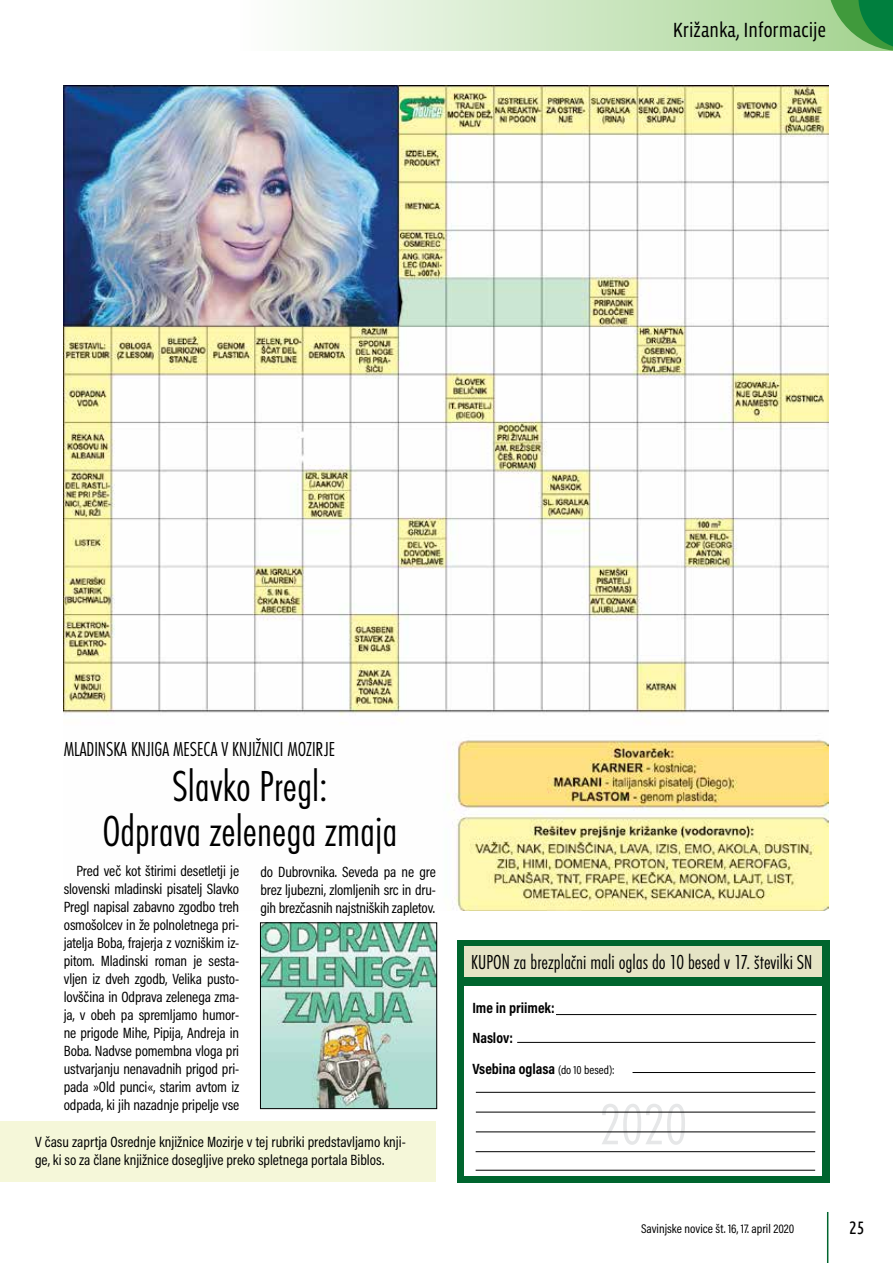
<style>
.page{position:relative;width:893px;height:1263px;background:#fff}
.page>*{position:absolute;margin:0;border:0;box-sizing:border-box;transform-origin:0 0}
.t1{font:60px "Futura TEE Ligh Cond";color:#e6e7e8}
.t2{font:45px/45px "Futura TEE Ligh Cond";color:#000;text-align:center}
.t3{font:21px "Futura TEE Ligh Cond";color:#000}
.t4{font:21px "Vista Sans Nar OTCE";color:#000}
.t5{font:18px "Ubuntu Condensed";color:#000}
.t6{font:15px/18px "Acumin Pro Cond";letter-spacing:-.005em;color:#000;text-align:justify}
.t7{font:700 15px/29.7px "Acumin Pro Cond";color:#000}
.t8{font:12.75px "Acumin Pro Cond";color:#000}
.s1{font-weight:400;font-size:12px}
</style>
<div class="page">
<svg style="left:294px;top:0;width:533px;height:51px;background:#d0e8c6"></svg>
<hr style="left:827px;top:1212px;width:1px;height:51px;background:#00652e">
<svg style="left:827px;top:0;width:66px;height:51px;background:#4ea55b"></svg>
<div style="left:457px;top:940px;width:372px;height:242px;background:#00652e"></div>
<div style="left:465px;top:986px;width:357px;height:190px;background:#fff"></div>
<div style="left:465px;top:946px;width:357px;height:31px;background:#e5e4c5"></div>
<hr style="left:556px;top:1014px;width:260px;height:1px;background:#000">
<hr style="left:632px;top:1072px;width:183px;height:1px;background:#000">
<hr style="left:517px;top:1042px;width:298px;height:1px;background:#000">
<hr style="left:476px;top:1092px;width:339px;height:1px;background:#000">
<hr style="left:476px;top:1112px;width:339px;height:1px;background:#000">
<hr style="left:476px;top:1131px;width:339px;height:1px;background:#000">
<hr style="left:476px;top:1151px;width:339px;height:1px;background:#000">
<hr style="left:476px;top:1170px;width:339px;height:1px;background:#000">
<div style="left:0;top:1121px;width:436px;height:61px;background:#f5f7d9"></div>
<img style="left:64px;top:85px;width:765px;height:826px">
<img style="left:262px;top:924px;width:173px;height:183px">
<div style="left:260px;top:922px;width:177px;height:187px;border:1px solid #000"></div>
<h3 class="t4" style="left:673px;top:18px;width:155px">Križanka, Informacije</h3>
<h3 class="t3" style="left:64px;top:737px;width:273px">MLADINSKA KNJIGA MESECA V KNJIŽNICI MOZIRJE</h3>
<h2 class="t2" style="left:102px;top:763px;width:296px">Slavko Pregl:<br>Odprava zelenega zmaja</h2>
<p class="t6" style="left:64px;top:861px;width:177px;text-indent:13px">Pred več kot štirimi desetletji je slovenski mladinski pisatelj Slavko Pregl napisal zabavno zgodbo treh osmošolcev in že polnoletnega pri&shy;jatelja Boba, frajerja z vozniškim iz&shy;pitom. Mladinski roman je sesta&shy;vljen iz dveh zgodb, Velika pusto&shy;lovščina in Odprava zelenega zma&shy;ja, v obeh pa spremljamo humor&shy;ne prigode Mihe, Pipija, Andreja in Boba. Nadvse pomembna vloga pri ustvarjanju nenavadnih prigod pri&shy;pada »Old punci«, starim avtom iz odpada, ki jih nazadnje pripelje vse</p>
<p class="t6" style="left:260px;top:863px;width:177px">do Dubrovnika. Seveda pa ne gre brez ljubezni, zlomljenih src in dru&shy;gih brezčasnih najstniških zapletov.</p>
<p class="t6" style="left:35px;top:1132px;width:372px">V času zaprtja Osrednje knjižnice Mozirje v tej rubriki predstavljamo knji&shy;ge, ki so za člane knjižnice dosegljive preko spletnega portala Biblos.</p>
<h3 class="t3" style="left:471px;top:950px;width:343px">KUPON za brezplačni mali oglas do 10 besed v 17. številki SN</h3>
<p class="t7" style="left:472px;top:992px;width:84px">Ime in priimek:<br>Naslov:</p>
<p class="t7" style="left:472px;top:1054px;width:144px">Vsebina oglasa <span class="s1">(do 10 besed):</span></p>
<h1 class="t1" style="left:599px;top:1090px;width:89px">2020</h1>
<p class="t8" style="left:641px;top:1221px;width:155px">Savinjske novice št. 16, 17. april 2020</p>
<p class="t5" style="left:849px;top:1216px;width:17px">25</p>
</div>
